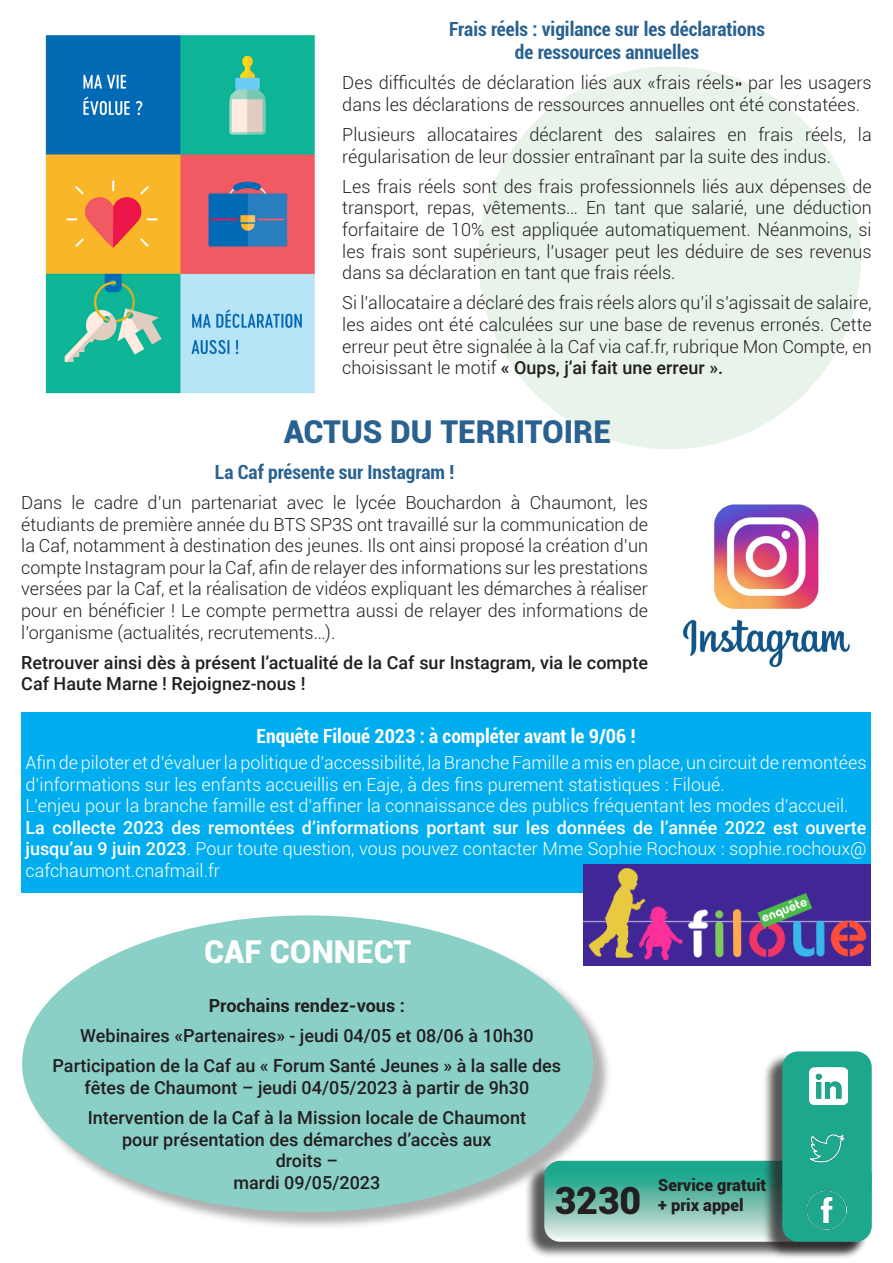
<style>
.page{position:relative;width:893px;height:1263px;background:#fff}
.page>*{position:absolute;margin:0;border:0;box-sizing:border-box;transform-origin:0 0}
.t1{font:900 37.5px "Roboto";color:#231f20}
.t2{font:900 31.5px "Roboto";color:#296190}
.t3{font:900 31.5px "Roboto";color:#fff}
.t4{font:700 condensed 19.5px "Roboto";color:#296190}
.t5{font:700 condensed 19.5px "Roboto";color:#fff}
.t6{font:300 18px/21.6px "Roboto";color:#231f20;text-align:justify}
.t7{font:500 18px/21.6px "Roboto";color:#231f20;text-align:center}
.t8{font:300 18px/21.6px "Roboto";color:#fff}
.t9{font:500 18px/21.6px "Roboto";color:#fff;text-align:justify}
.t10{font:700 18px "Roboto";color:#231f20}
.t11{font:900 16.5px "Roboto";color:#231f20}
.s1{font-weight:500}
.s2{font-weight:300}
</style>
<div class="page">
<div style="left:478px;top:67px;width:383px;height:382px;background:#e8f4e9;border-radius:50%"></div>
<div style="left:24px;top:918px;width:588px;height:312px;background:#231f20;opacity:.36"></div>
<div style="left:22px;top:915px;width:571px;height:297px;background:#8ad0c6;border-radius:50%"></div>
<div style="left:524px;top:1162px;width:344px;height:97px;background:#231f20;opacity:.75"></div>
<svg style="left:544px;top:1161px;width:328px;height:81px"></svg>
<div style="left:762px;top:1052px;width:106px;height:207px;background:#231f20;opacity:.75"></div>
<div style="left:782px;top:1051px;width:90px;height:191px;background:#1da88e;border-radius:16px"></div>
<img style="left:810px;top:1067px;width:37px;height:37px">
<img style="left:809px;top:1134px;width:36px;height:29px">
<img style="left:807px;top:1190px;width:39px;height:39px">
<img style="left:45px;top:35px;width:270px;height:359px">
<div style="left:21px;top:712px;width:850px;height:181px;background:#00aeef"></div>
<img style="left:682px;top:504px;width:168px;height:164px">
<img style="left:584px;top:864px;width:287px;height:101px">
<p class="t4" style="left:449px;top:15px;width:318px">Frais réels : vigilance sur les déclarations</p>
<p class="t4" style="left:515px;top:39px;width:186px">de ressources annuelles</p>
<p class="t6" style="left:342px;top:72px;width:531px">Des difficultés de déclaration liés aux «frais réels» par les usagers dans les déclarations de ressources annuelles ont été constatées.</p>
<p class="t6" style="left:342px;top:123px;width:531px">Plusieurs allocataires déclarent des salaires en frais réels, la régularisation de leur dossier entraînant par la suite des indus.</p>
<p class="t6" style="left:342px;top:175px;width:531px">Les frais réels sont des frais professionnels liés aux dépenses de transport, repas, vêtements… En tant que salarié, une déduction forfaitaire de 10% est appliquée automatiquement. Néanmoins, si les frais sont supérieurs, l’usager peut les déduire de ses revenus dans sa déclaration en tant que frais réels.</p>
<p class="t6" style="left:342px;top:292px;width:531px">Si l’allocataire a déclaré des frais réels alors qu’il s’agissait de salaire, les aides ont été calculées sur une base de revenus erronés. Cette erreur peut être signalée à la Caf via caf.fr, rubrique Mon Compte, en choisissant le motif <span class="s1">« Oups, j’ai fait une erreur ».</span></p>
<p class="t2" style="left:284px;top:409px;width:329px">ACTUS DU TERRITOIRE</p>
<p class="t4" style="left:215px;top:458px;width:241px">La Caf présente sur Instagram !</p>
<p class="t6" style="left:21px;top:491px;width:628px">Dans le cadre d’un partenariat avec le lycée Bouchardon à Chaumont, les étudiants de première année du BTS SP3S ont travaillé sur la communication de la Caf, notamment à destination des jeunes. Ils ont ainsi proposé la création d’un compte Instagram pour la Caf, afin de relayer des informations sur les prestations versées par la Caf, et la réalisation de vidéos expliquant les démarches à réaliser pour en bénéficier ! Le compte permettra aussi de relayer des informations de l’organisme (actualités, recrutements…).</p>
<p class="t7" style="left:21px;top:651px;width:628px;text-align:left">Retrouver ainsi dès à présent l’actualité de la Caf sur Instagram, via le compte<br>Caf Haute Marne ! Rejoignez-nous !</p>
<p class="t5" style="left:257px;top:722px;width:380px">Enquête Filoué 2023 : à compléter avant le 9/06 !</p>
<p class="t8" style="left:26px;top:751px;width:843px">Afin de piloter et d’évaluer la politique d’accessibilité, la Branche Famille a mis en place, un circuit de remontées d’informations sur les enfants accueillis en Eaje, à des fins purement statistiques : Filoué.</p>
<p class="t8" style="left:26px;top:794px;width:824px">L’enjeu pour la branche famille est d’affiner la connaissance des publics fréquentant les modes d’accueil.</p>
<p class="t9" style="left:26px;top:816px;width:843px">La collecte 2023 des remontées d’informations portant sur les données de l’année 2022 est ouverte jusqu’au 9 juin 2023<span class="s2">. Pour toute question, vous pouvez contacter Mme Sophie Rochoux : sophie.rochoux@ cafchaumont.cnafmail.fr</span></p>
<p class="t3" style="left:204px;top:930px;width:208px">CAF CONNECT</p>
<p class="t10" style="left:209px;top:993px;width:198px">Prochains rendez-vous :</p>
<p class="t7" style="left:80px;top:1024px;width:455px">Webinaires «Partenaires» - jeudi 04/05 et 08/06 à 10h30</p>
<p class="t7" style="left:53px;top:1054px;width:510px">Participation de la Caf au « Forum Santé Jeunes » à la salle des fêtes de Chaumont – jeudi 04/05/2023 à partir de 9h30</p>
<p class="t7" style="left:88px;top:1106px;width:440px">Intervention de la Caf à la Mission locale de Chaumont pour présentation des démarches d’accès aux<br>droits –</p>
<p class="t7" style="left:233px;top:1171px;width:149px">mardi 09/05/2023</p>
<p class="t1" style="left:554px;top:1174px;width:88px">3230</p>
<p class="t11" style="left:658px;top:1174px;width:110px">Service gratuit</p>
<p class="t11" style="left:658px;top:1193px;width:87px">+ prix appel</p>
</div>
